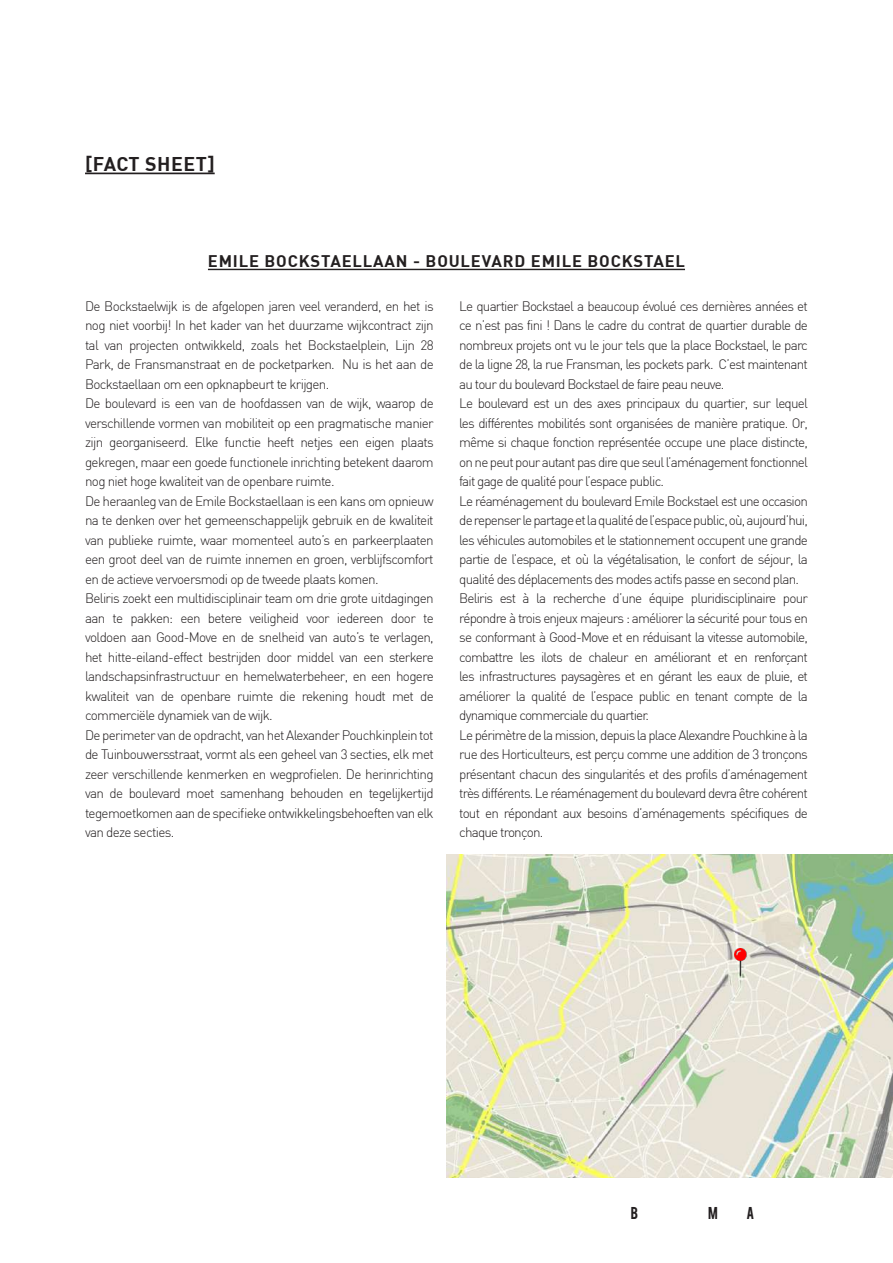
<style>
.page{position:relative;width:893px;height:1263px;background:#fff}
.page>*{position:absolute;margin:0;border:0;box-sizing:border-box;transform-origin:0 0}
.t1{font:700 19.5px "DIN";letter-spacing:.025em;color:#231f20}
.t2{font:700 16.5px "DIN";letter-spacing:.05em;color:#231f20}
.t3{font:300 13.5px/19.5px "DIN";letter-spacing:-.06em;color:#231f20}
</style>
<div class="page">
<img style="left:446px;top:855px;width:447px;height:323px">
<hr style="left:85px;top:173px;width:130px;height:1px;background:#231f20">
<hr style="left:208px;top:269px;width:477px;height:1px;background:#231f20">
<img style="left:728px;top:949px;width:28px;height:27px">
<h1 class="t1" style="left:85px;top:151px;width:131px">[FACT SHEET]</h1>
<p class="t2" style="left:208px;top:250px;width:479px">EMILE BOCKSTAELLAAN - BOULEVARD EMILE BOCKSTAEL</p>
<p class="t3" style="left:85px;top:296px;width:350px">De Bockstaelwijk is de afgelopen jaren veel veranderd, en het is nog niet voorbij! In het kader van het duurzame wijkcontract zijn tal van projecten ontwikkeld, zoals het Bockstaelplein, Lijn 28<br>Park, de Fransmanstraat en de pocketparken. Nu is het aan de Bockstaellaan om een opknapbeurt te krijgen.<br>De boulevard is een van de hoofdassen van de wijk, waarop de verschillende vormen van mobiliteit op een pragmatische manier zijn georganiseerd. Elke functie heeft netjes een eigen plaats gekregen, maar een goede functionele inrichting betekent daarom nog niet hoge kwaliteit van de openbare ruimte.<br>De heraanleg van de Emile Bockstaellaan is een kans om opnieuw na te denken over het gemeenschappelijk gebruik en de kwaliteit van publieke ruimte, waar momenteel auto’s en parkeerplaaten een groot deel van de ruimte innemen en groen, verblijfscomfort en de actieve vervoersmodi op de tweede plaats komen.<br>Beliris zoekt een multidisciplinair team om drie grote uitdagingen aan te pakken: een betere veiligheid voor iedereen door te voldoen aan Good-Move en de snelheid van auto’s te verlagen, het hitte-eiland-effect bestrijden door middel van een sterkere landschapsinfrastructuur en hemelwaterbeheer, en een hogere kwaliteit van de openbare ruimte die rekening houdt met de commerciële dynamiek van de wijk.<br>De perimeter van de opdracht, van het Alexander Pouchkinplein tot de Tuinbouwersstraat, vormt als een geheel van 3 secties, elk met zeer verschillende kenmerken en wegprofielen. De herinrichting van de boulevard moet samenhang behouden en tegelijkertijd tegemoetkomen aan de specifieke ontwikkelingsbehoeften van elk van deze secties.</p>
<p class="t3" style="left:459px;top:296px;width:350px">Le quartier Bockstael a beaucoup évolué ces dernières années et ce n’est pas fini ! Dans le cadre du contrat de quartier durable de nombreux projets ont vu le jour tels que la place Bockstael, le parc de la ligne 28, la rue Fransman, les pockets park. C’est maintenant au tour du boulevard Bockstael de faire peau neuve.<br>Le boulevard est un des axes principaux du quartier, sur lequel les différentes mobilités sont organisées de manière pratique. Or, même si chaque fonction représentée occupe une place distincte, on ne peut pour autant pas dire que seul l’aménagement fonctionnel fait gage de qualité pour l’espace public.<br>Le réaménagement du boulevard Emile Bockstael est une occasion de repenser le partage et la qualité de l’espace public, où, aujourd’hui, les véhicules automobiles et le stationnement occupent une grande partie de l’espace, et où la végétalisation, le confort de séjour, la qualité des déplacements des modes actifs passe en second plan.<br>Beliris est à la recherche d’une équipe pluridisciplinaire pour répondre à trois enjeux majeurs : améliorer la sécurité pour tous en se conformant à Good-Move et en réduisant la vitesse automobile, combattre les ilots de chaleur en améliorant et en renforçant les infrastructures paysagères et en gérant les eaux de pluie, et améliorer la qualité de l’espace public en tenant compte de la dynamique commerciale du quartier.<br>Le périmètre de la mission, depuis la place Alexandre Pouchkine à la rue des Horticulteurs, est perçu comme une addition de 3 tronçons présentant chacun des singularités et des profils d’aménagement très différents. Le réaménagement du boulevard devra être cohérent tout en répondant aux besoins d’aménagements spécifiques de chaque tronçon.</p>
</div>
